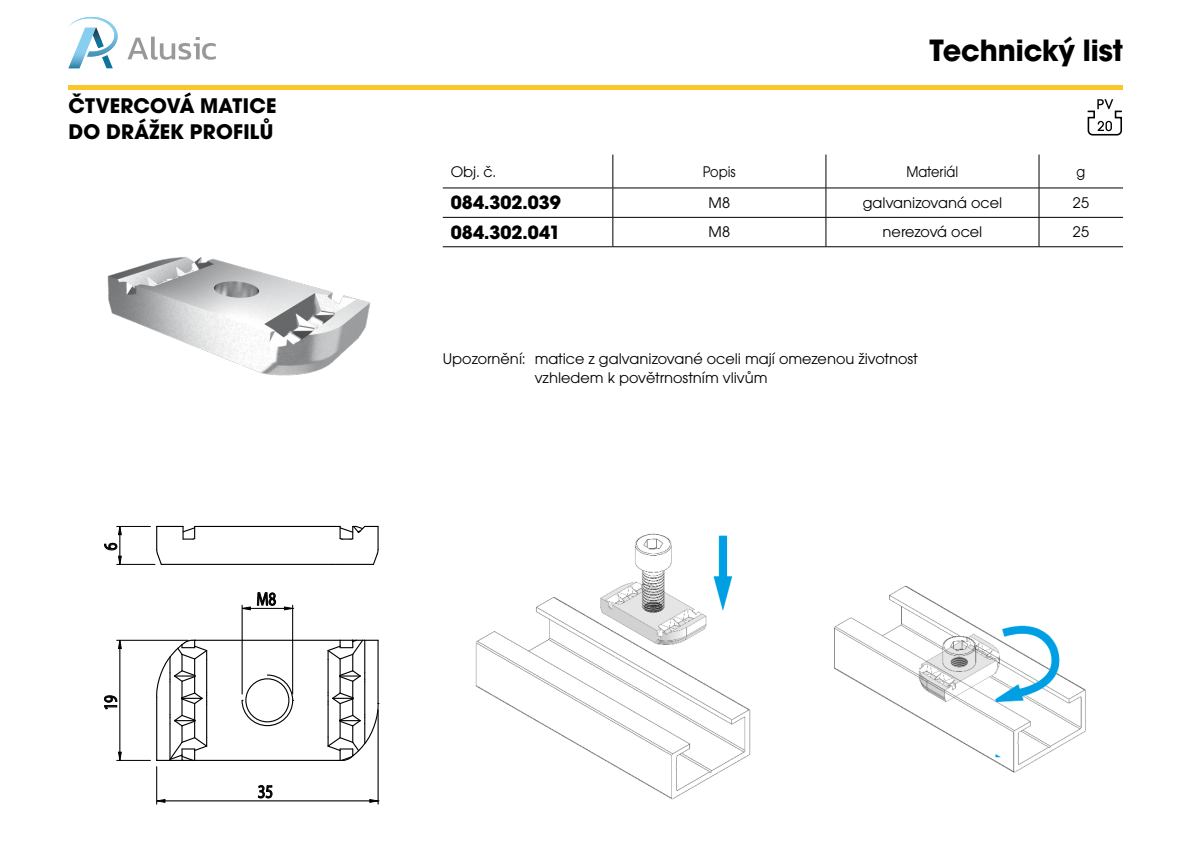
<style>
.page{position:relative;width:1191px;height:842px;background:#fff}
.page>*{position:absolute;margin:0;border:0;box-sizing:border-box;transform-origin:0 0}
.t1{font:700 32px "Avant Gar Got Itc TOT";color:#000}
.t2{font:700 22px/26px "Avant Gar Got Itc TOT";letter-spacing:.015em;color:#000}
.t3{font:700 20px "Avant Gar Got Itc TOT";color:#000}
.t4{font:18.6px "Myriad Pro";color:#000;scale:.8 1}
.t5{font:16px/19.2px "Avant Gar Got Itc TOT Boo";color:#000}
.t6{font:16px "Avant Gar Got Itc TOT Boo";color:#000;scale:.9 1}
</style>
<div class="page">
<svg style="left:68px;top:17px;width:50px;height:51px"></svg>
<img style="left:93px;top:28px;width:9px;height:19px">
<img style="left:68px;top:51px;width:18px;height:17px">
<svg style="left:127px;top:37px;width:89px;height:23px"></svg>
<hr style="left:68px;top:85px;width:1055px;height:4px;background:#fcc52b">
<img style="left:107px;top:257px;width:264px;height:119px">
<hr style="left:195px;top:760px;width:145px;height:1px;background:#000">
<hr style="left:195px;top:640px;width:145px;height:1px;background:#000">
<hr style="left:195px;top:526px;width:145px;height:1px;background:#000">
<hr style="left:161px;top:564px;width:171px;height:1px;background:#000">
<svg style="left:332px;top:525px;width:47px;height:40px"></svg>
<hr style="left:117px;top:640px;width:71px;height:1px;background:#000">
<hr style="left:117px;top:760px;width:33px;height:1px;background:#000">
<hr style="left:120px;top:648px;width:1px;height:104px;background:#000">
<svg style="left:118px;top:639px;width:4px;height:10px"></svg>
<svg style="left:104px;top:695px;width:13px;height:14px"></svg>
<svg style="left:118px;top:751px;width:4px;height:10px"></svg>
<hr style="left:156px;top:767px;width:1px;height:37px;background:#000">
<hr style="left:378px;top:710px;width:1px;height:94px;background:#000">
<hr style="left:165px;top:800px;width:205px;height:1px;background:#000">
<svg style="left:156px;top:799px;width:10px;height:4px"></svg>
<svg style="left:257px;top:785px;width:15px;height:13px"></svg>
<svg style="left:156px;top:639px;width:52px;height:122px"></svg>
<svg style="left:326px;top:639px;width:53px;height:123px"></svg>
<svg style="left:369px;top:799px;width:11px;height:4px"></svg>
<hr style="left:117px;top:526px;width:33px;height:1px;background:#000">
<hr style="left:117px;top:564px;width:38px;height:1px;background:#000">
<svg style="left:156px;top:526px;width:40px;height:39px"></svg>
<svg style="left:104px;top:525px;width:18px;height:40px"></svg>
<hr style="left:242px;top:605px;width:1px;height:89px;background:#000">
<hr style="left:292px;top:605px;width:1px;height:89px;background:#000">
<hr style="left:250px;top:608px;width:34px;height:1px;background:#000">
<svg style="left:241px;top:606px;width:10px;height:4px"></svg>
<svg style="left:257px;top:592px;width:19px;height:17px"></svg>
<svg style="left:284px;top:606px;width:11px;height:4px"></svg>
<svg style="left:241px;top:674px;width:53px;height:53px"></svg>
<img style="left:475px;top:533px;width:276px;height:267px">
<svg style="left:1087px;top:99px;width:35px;height:37px"></svg>
<hr style="left:612px;top:155px;width:1px;height:33px;background:#000">
<hr style="left:825px;top:155px;width:1px;height:33px;background:#000">
<hr style="left:1038px;top:155px;width:1px;height:33px;background:#000">
<hr style="left:443px;top:188px;width:170px;height:1px;background:#000">
<hr style="left:443px;top:217px;width:170px;height:1px;background:#000">
<hr style="left:443px;top:246px;width:170px;height:1px;background:#000">
<hr style="left:613px;top:188px;width:213px;height:1px;background:#000">
<hr style="left:826px;top:188px;width:213px;height:1px;background:#000">
<hr style="left:613px;top:217px;width:213px;height:1px;background:#000">
<hr style="left:613px;top:246px;width:213px;height:1px;background:#000">
<hr style="left:1039px;top:188px;width:84px;height:1px;background:#000">
<hr style="left:826px;top:217px;width:213px;height:1px;background:#000">
<hr style="left:1039px;top:217px;width:84px;height:1px;background:#000">
<hr style="left:826px;top:246px;width:213px;height:1px;background:#000">
<hr style="left:1039px;top:246px;width:84px;height:1px;background:#000">
<svg style="left:612px;top:188px;width:1px;height:58px"></svg>
<svg style="left:825px;top:188px;width:1px;height:58px"></svg>
<svg style="left:1038px;top:188px;width:1px;height:58px"></svg>
<img style="left:834px;top:586px;width:252px;height:187px">
<h2 class="t2" style="left:69px;top:92px;width:209px">ČTVERCOVÁ MATICE<br>DO DRÁŽEK PROFILŮ</h2>
<p class="t4" style="left:99px;top:550px;width:11px;rotate:-90deg">6</p>
<p class="t4" style="left:99px;top:710px;width:21px;rotate:-90deg">19</p>
<p class="t4" style="left:256px;top:587px;width:26px">M8</p>
<p class="t4" style="left:258px;top:780px;width:21px">35</p>
<h1 class="t1" style="left:929px;top:31px;width:195px">Technický list</h1>
<p class="t5" style="left:451px;top:162px;width:47px">Obj. č.</p>
<p class="t6" style="left:703px;top:162px;width:38px">Popis</p>
<p class="t6" style="left:906px;top:162px;width:59px">Materiál</p>
<p class="t6" style="left:1076px;top:162px;width:11px">g</p>
<p class="t3" style="left:451px;top:190px;width:112px">084.302.039</p>
<p class="t5" style="left:708px;top:193px;width:23px">M8</p>
<p class="t5" style="left:862px;top:193px;width:141px">galvanizovaná ocel</p>
<p class="t5" style="left:1073px;top:193px;width:18px">25</p>
<p class="t3" style="left:451px;top:220px;width:111px">084.302.041</p>
<p class="t5" style="left:708px;top:223px;width:23px">M8</p>
<p class="t5" style="left:882px;top:223px;width:101px">nerezová ocel</p>
<p class="t5" style="left:1073px;top:223px;width:18px">25</p>
<p class="t5" style="left:535px;top:349px;width:384px;text-indent:-92px">Upozornění: matice z galvanizované oceli mají omezenou životnost vzhledem k povětrnostním vlivům</p>
</div>
